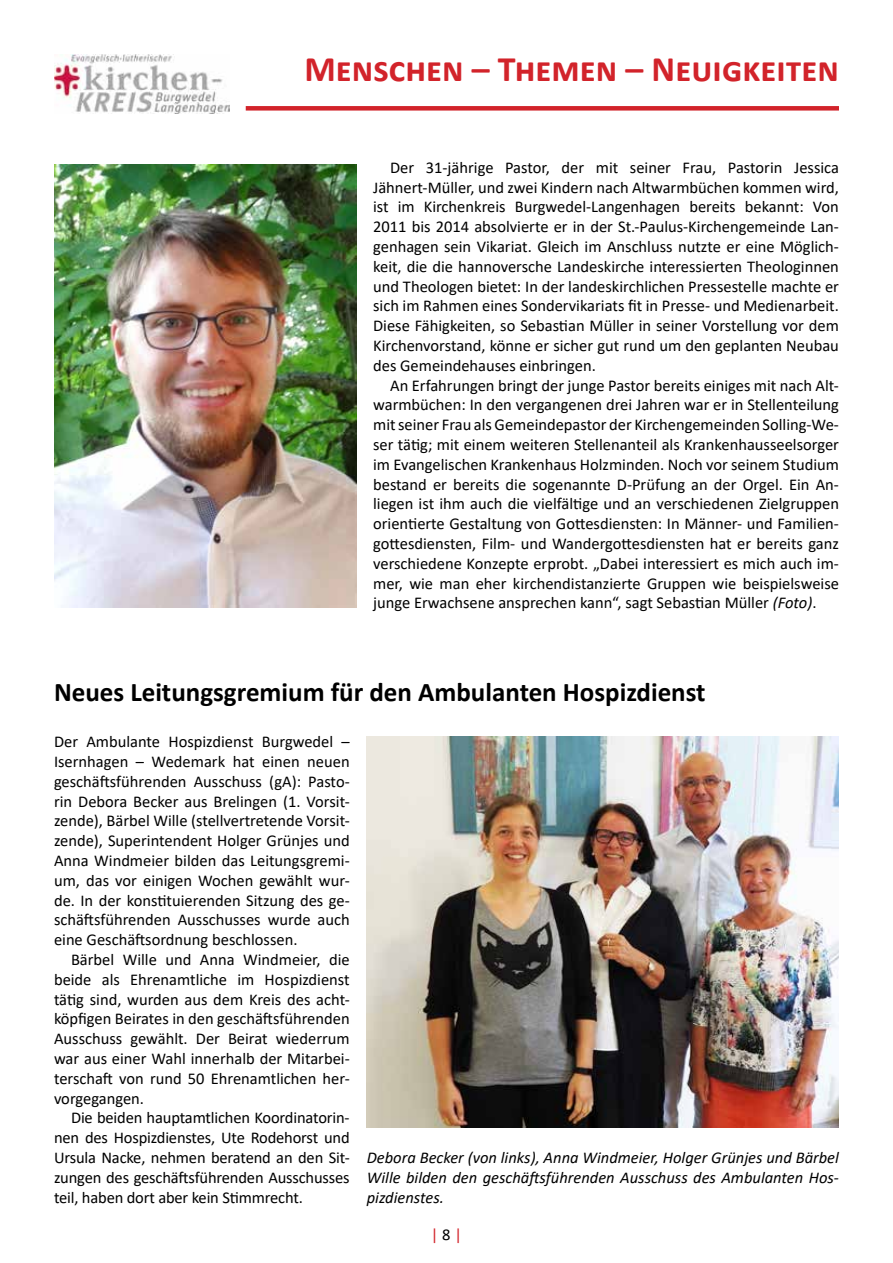
<style>
.page{position:relative;width:893px;height:1263px;background:#fff}
.page>*{position:absolute;margin:0;border:0;box-sizing:border-box;transform-origin:0 0}
.t1{font:700 36px "Calibri";color:#d2232a}
.t2{font:700 27px "Calibri";color:#000}
.t3{font:16.5px/19.8px "Calibri";color:#000;text-align:justify}
.t4{font:italic 16.5px/19.8px "Calibri";color:#000;text-align:justify}
.t5{font:16.5px "Calibri";color:#d2232a}
.s1{font-style:italic}
.s2{color:#000}
</style>
<div class="page">
<img style="left:54px;top:54px;width:176px;height:59px">
<div style="left:246px;top:106px;width:593px;height:5px;background:#d2232a"></div>
<img style="left:54px;top:164px;width:302px;height:444px">
<img style="left:367px;top:737px;width:472px;height:390px">
<h1 class="t1" style="left:304px;top:44px;width:536px">Menschen – Themen – Neuigkeiten</h1>
<p class="t3" style="left:373px;top:157px;width:467px;text-indent:17px">Der 31-jährige Pastor, der mit seiner Frau, Pastorin Jessica Jähnert-Müller, und zwei Kindern nach Altwarmbüchen kommen wird, ist im Kirchenkreis Burgwedel-Langenhagen bereits bekannt: Von 2011 bis 2014 absolvierte er in der St.-Paulus-Kirchengemeinde Lan&shy;genhagen sein Vikariat. Gleich im Anschluss nutzte er eine Möglich&shy;keit, die die hannoversche Landeskirche interessierten Theologinnen und Theologen bietet: In der landeskirchlichen Pressestelle machte er sich im Rahmen eines Sondervikariats fit in Presse- und Medienarbeit.<br>Diese Fähigkeiten, so Sebastian Müller in seiner Vorstellung vor dem Kirchenvorstand, könne er sicher gut rund um den geplanten Neubau des Gemeindehauses einbringen.</p>
<p class="t3" style="left:373px;top:375px;width:467px;text-indent:17px">An Erfahrungen bringt der junge Pastor bereits einiges mit nach Alt&shy;warmbüchen: In den vergangenen drei Jahren war er in Stellenteilung mit seiner Frau als Gemeindepastor der Kirchengemeinden Solling-We&shy;ser tätig; mit einem weiteren Stellenanteil als Krankenhausseelsorger im Evangelischen Krankenhaus Holzminden. Noch vor seinem Studium bestand er bereits die sogenannte D-Prüfung an der Orgel. Ein An&shy;liegen ist ihm auch die vielfältige und an verschiedenen Zielgruppen orientierte Gestaltung von Gottesdiensten: In Männer- und Familien&shy;gottesdiensten, Film- und Wandergottesdiensten hat er bereits ganz verschiedene Konzepte erprobt. „Dabei interessiert es mich auch im&shy;mer, wie man eher kirchendistanzierte Gruppen wie beispielsweise junge Erwachsene ansprechen kann“, sagt Sebastian Müller <span class="s1">(Foto)</span>.</p>
<h2 class="t2" style="left:54px;top:673px;width:653px">Neues Leitungsgremium für den Ambulanten Hospizdienst</h2>
<p class="t3" style="left:54px;top:731px;width:297px">Der Ambulante Hospizdienst Burgwedel – Isernhagen – Wedemark hat einen neuen geschäftsführenden Ausschuss (gA): Pasto&shy;rin Debora Becker aus Brelingen (1. Vorsit&shy;zende), Bärbel Wille (stellvertretende Vorsit&shy;zende), Superintendent Holger Grünjes und Anna Windmeier bilden das Leitungsgremi&shy;um, das vor einigen Wochen gewählt wur&shy;de. In der konstituierenden Sitzung des ge&shy;schäftsführenden Ausschusses wurde auch eine Geschäftsordnung beschlossen.</p>
<p class="t3" style="left:54px;top:949px;width:297px;text-indent:17px">Bärbel Wille und Anna Windmeier, die beide als Ehrenamtliche im Hospizdienst tätig sind, wurden aus dem Kreis des acht&shy;köpfigen Beirates in den geschäftsführenden Ausschuss gewählt. Der Beirat wiederrum war aus einer Wahl innerhalb der Mitarbei&shy;terschaft von rund 50 Ehrenamtlichen her&shy;vorgegangen.</p>
<p class="t3" style="left:54px;top:1107px;width:297px;text-indent:17px">Die beiden hauptamtlichen Koordinatorin&shy;nen des Hospizdienstes, Ute Rodehorst und Ursula Nacke, nehmen beratend an den Sit&shy;zungen des geschäftsführenden Ausschusses teil, haben dort aber kein Stimmrecht.</p>
<p class="t4" style="left:367px;top:1147px;width:474px">Debora Becker (von links), Anna Windmeier, Holger Grünjes und Bärbel Wille bilden den geschäftsführenden Ausschuss des Ambulanten Hos&shy;pizdienstes.</p>
<p class="t5" style="left:431px;top:1223px;width:33px">| <span class="s2">8</span> |</p>
</div>
